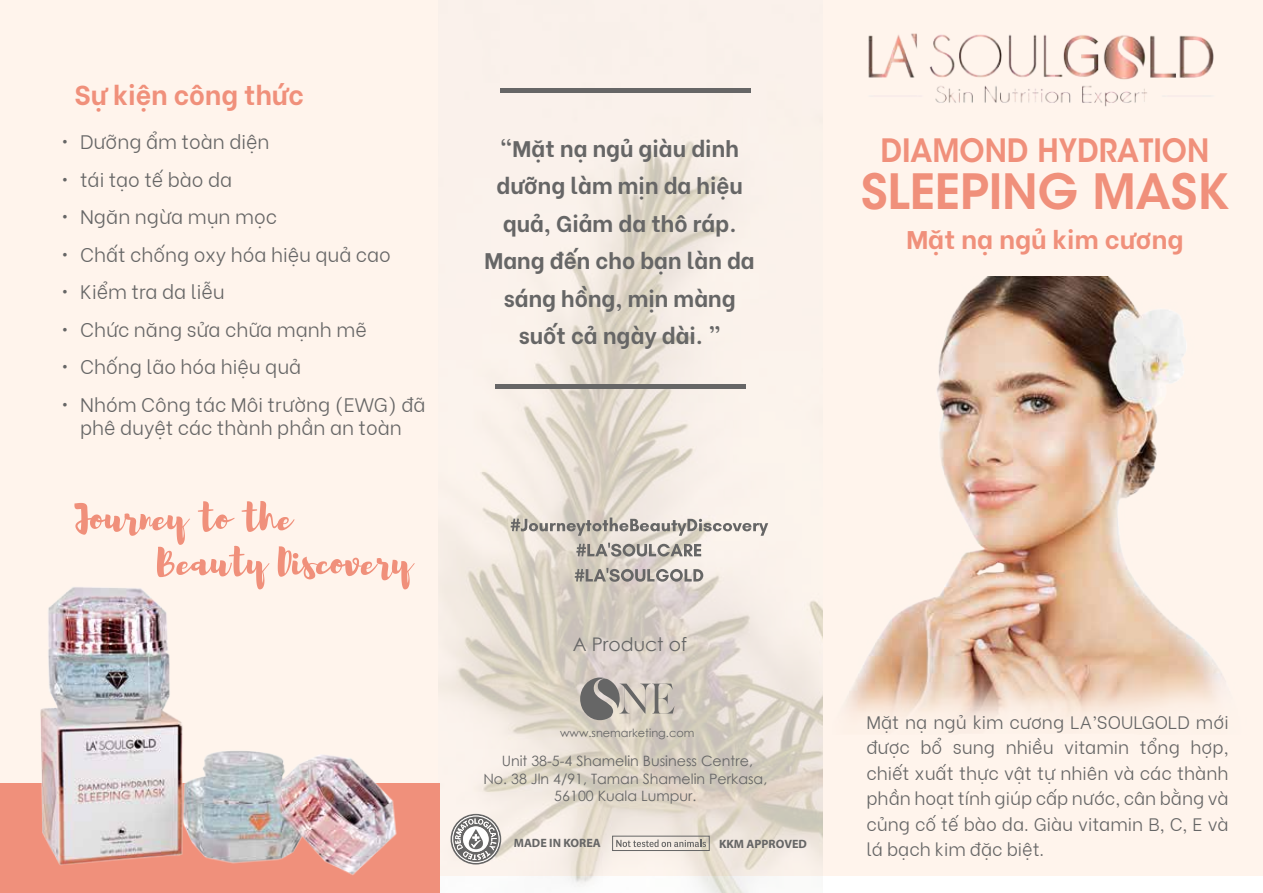
<style>
.page{position:relative;width:1263px;height:893px;background:#fff}
.page>*{position:absolute;margin:0;border:0;box-sizing:border-box;transform-origin:0 0}
.t1{font:600 48.3px "ITC Avant Garde Std";color:#f0907b}
.t2{font:600 31.95px "ITC Avant Garde Std";color:#f0907b;scale:.92 1}
.t3{font:700 27px "Be Vietnam";color:#f0907b}
.t4{font:700 25.5px "Be Vietnam";color:#f0907b}
.t5{font:700 22.5px/37.5px "Be Vietnam";color:#666;text-align:center}
.t6{font:300 19.5px/23.4px "Be Vietnam";color:#666;text-align:center}
.t7{font:18.75px "Century Gothic";color:#666}
.t8{font:300 18px/25.5px "Be Vietnam";color:#666;text-align:justify}
.t9{font:14.25px/17.1px "Century Gothic";color:#666;text-align:center}
.t10{font:700 12.15px "Myriad Pro";color:#666}
.t11{font:11.4px "Century Gothic";color:#666}
</style>
<div class="page">
<div style="left:0;top:0;width:1263px;height:875px;background:#fff4ec"></div>
<img style="left:439px;top:141px;width:383px;height:752px">
<hr style="left:496px;top:384px;width:250px;height:4px;background:#666">
<div style="left:500px;top:88px;width:251px;height:5px;background:#666"></div>
<img style="left:868px;top:33px;width:346px;height:74px">
<svg style="left:580px;top:677px;width:94px;height:43px;background:#afa9a2"></svg>
<svg style="left:451px;top:814px;width:50px;height:50px"></svg>
<div style="left:612px;top:836px;width:98px;height:15px;border:1px solid #666"></div>
<svg style="left:616px;top:839px;width:90px;height:8px"></svg>
<svg style="left:511px;top:517px;width:257px;height:19px"></svg>
<svg style="left:576px;top:543px;width:125px;height:14px;background:#ada8a2"></svg>
<svg style="left:575px;top:568px;width:128px;height:14px;background:#aca7a2"></svg>
<div style="left:0;top:783px;width:440px;height:110px;background:#f0907b"></div>
<img style="left:40px;top:579px;width:402px;height:302px">
<img style="left:847px;top:277px;width:379px;height:444px">
<svg style="left:74px;top:501px;width:341px;height:88px"></svg>
<h3 class="t3" style="left:74px;top:72px;width:231px">Sự kiện công thức</h3>
<p class="t6" style="left:62px;top:128px;width:209px">• Dưỡng ẩm toàn diện</p>
<p class="t6" style="left:62px;top:166px;width:172px">• tái tạo tế bào da</p>
<p class="t6" style="left:62px;top:203px;width:217px">• Ngăn ngừa mụn mọc</p>
<p class="t6" style="left:62px;top:241px;width:331px">• Chất chống oxy hóa hiệu quả cao</p>
<p class="t6" style="left:62px;top:278px;width:164px">• Kiểm tra da liễu</p>
<p class="t6" style="left:62px;top:316px;width:307px">• Chức năng sửa chữa mạnh mẽ</p>
<p class="t6" style="left:62px;top:353px;width:241px">• Chống lão hóa hiệu quả</p>
<p class="t6" style="left:62px;top:391px;width:365px">• Nhóm Công tác Môi trường (EWG) đã phê duyệt các thành phần an toàn</p>
<p class="t5" style="left:484px;top:127px;width:272px">"Mặt nạ ngủ giàu dinh dưỡng làm mịn da hiệu quả, Giảm da thô ráp.<br>Mang đến cho bạn làn da sáng hồng, mịn màng suốt cả ngày dài. ”</p>
<h2 class="t2" style="left:880px;top:130px;width:359px">DIAMOND HYDRATION</h2>
<h1 class="t1" style="left:861px;top:161px;width:369px">SLEEPING MASK</h1>
<h3 class="t4" style="left:906px;top:219px;width:279px">Mặt nạ ngủ kim cương</h3>
<p class="t7" style="left:573px;top:631px;width:116px">A Product of</p>
<p class="t11" style="left:560px;top:725px;width:136px">www.snemarketing.com</p>
<p class="t9" style="left:483px;top:752px;width:285px">Unit 38-5-4 Shamelin Business Centre,<br>No. 38 Jln 4/91, Taman Shamelin Perkasa,<br>56100 Kuala Lumpur.</p>
<p class="t10" style="left:514px;top:835px;width:89px">MADE IN KOREA</p>
<p class="t10" style="left:719px;top:835px;width:89px">KKM APPROVED</p>
<p class="t8" style="left:866px;top:708px;width:364px">Mặt nạ ngủ kim cương LA’SOULGOLD mới được bổ sung nhiều vitamin tổng hợp, chiết xuất thực vật tự nhiên và các thành phần hoạt tính giúp cấp nước, cân bằng và củng cố tế bào da. Giàu vitamin B, C, E và lá bạch kim đặc biệt.</p>
</div>
